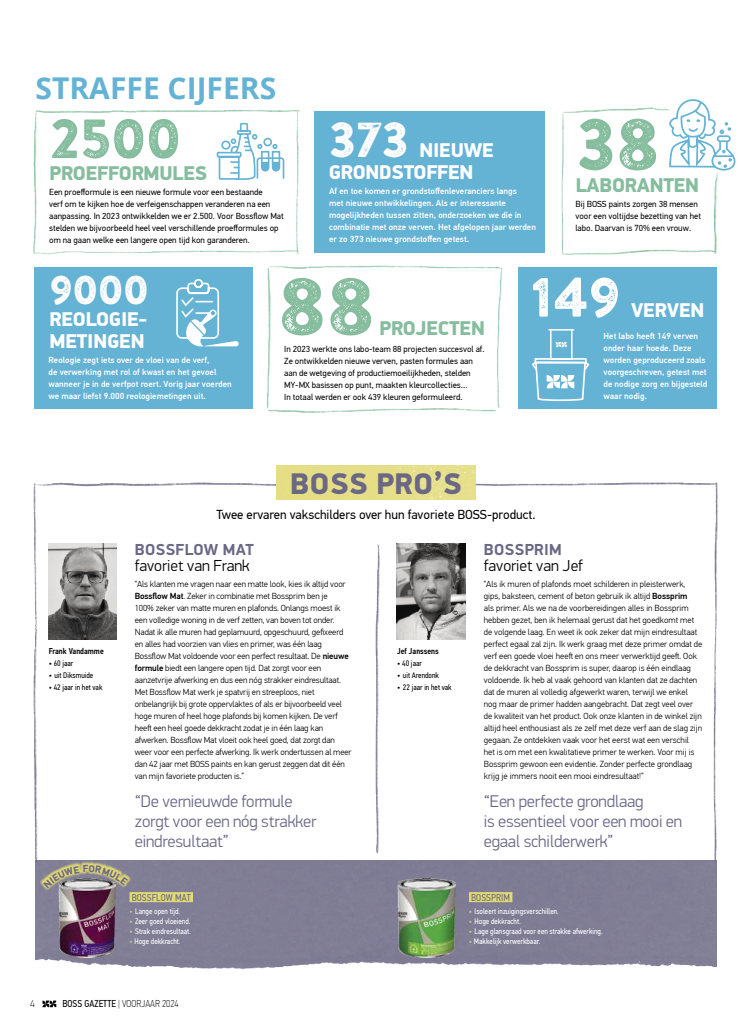
<style>
.page{position:relative;width:752px;height:1035px;background:#fff}
.page>*{position:absolute;margin:0;border:0;box-sizing:border-box;transform-origin:0 0}
.t1{font:80px "Brandon Printed Two";color:#85bd9e}
.t2{font:72px "Brandon Printed Two";color:#85bd9e}
.t3{font:55px "Brandon Printed Two";color:#85bd9e}
.t4{font:55px "Brandon Printed Two";color:#fff}
.t5{font:49px "Brandon Printed Two";color:#fff}
.t6{font:40px "Brandon Printed Two";color:#fff}
.t7{font:700 30px "Open Sans";color:#64b2d4}
.t8{font:900 30px "PFDIN Display Pro";letter-spacing:.02em;color:#6a6885}
.t9{font:900 20px/22px "PFDIN Display Pro";letter-spacing:-.01em;color:#fff}
.t10{font:900 20px "PFDIN Display Pro";letter-spacing:-.01em;color:#85bd9e}
.t11{font:300 17px/20px "PFDIN Display Pro";letter-spacing:-.01em;color:#6a6885}
.t12{font:300 16px "PFDIN Display Pro";color:#000}
.t13{font:700 16px "PFDIN Display Pro";letter-spacing:.02em;color:#6a6885}
.t14{font:13px "PF Din Text Pro";color:#000}
.t15{font:100 10px "PF Din Text Cond Pro";letter-spacing:.005em;color:#000}
.t16{font:10px "PF Din Text Cond Pro";letter-spacing:.01em;color:#6a6885}
.t17{font:100 10px "PFDIN Display Pro";color:#000}
.t18{font:300 8.8px/12px "PF Din Text Pro";letter-spacing:-.01em;color:#000}
.t19{font:8.8px/12px "PF Din Text Pro";color:#000}
.t20{font:500 8.8px/12px "PF Din Text Pro";color:#fff}
.t21{font:500 8.5px "PF Din Text Cond Pro";color:#000}
.t22{font:8px "PF Din Text Cond Pro";color:#fff}
.t23{font:8px "PF Din Text Cond Pro";color:#000}
.s1{font-weight:500}
.s2{color:#cdce70}
.s3{font-weight:400}
</style>
<div class="page">
<img style="left:33px;top:465px;width:685px;height:397px">
<svg style="left:42px;top:1006px;width:14px;height:1px"></svg>
<img style="left:35px;top:860px;width:681px;height:146px">
<img style="left:49px;top:543px;width:67px;height:96px">
<div style="left:129px;top:892px;width:64px;height:10px;background:#e2da74"></div>
<div style="left:468px;top:892px;width:44px;height:10px;background:#e2da74"></div>
<img style="left:396px;top:543px;width:69px;height:96px">
<img style="left:277px;top:465px;width:198px;height:34px">
<img style="left:58px;top:891px;width:58px;height:67px">
<img style="left:397px;top:878px;width:58px;height:80px">
<svg style="left:39px;top:861px;width:93px;height:30px"></svg>
<img style="left:33px;top:99px;width:703px;height:314px">
<svg style="left:43px;top:865px;width:85px;height:23px;background:#b7b28d"></svg>
<h3 class="t7" style="left:36px;top:67px;width:242px">STRAFFE CIJFERS</h3>
<h3 class="t3" style="left:49px;top:104px;width:134px">2500</h3>
<h3 class="t10" style="left:49px;top:161px;width:159px">PROEFFORMULES</h3>
<p class="t19" style="left:49px;top:186px;width:236px">Een proefformule is een nieuwe formule voor een bestaande<br>verf om te kijken hoe de verfeigenschappen veranderen na een aanpassing. In 2023 ontwikkelden we er 2.500. Voor Bossflow Mat stelden we bijvoorbeeld heel veel verschillende proefformules op om na gaan welke een langere open tijd kon garanderen.</p>
<h3 class="t5" style="left:328px;top:109px;width:82px">373</h3>
<h3 class="t9" style="left:328px;top:140px;width:167px;text-indent:91px">NIEUWE<br>GRONDSTOFFEN</h3>
<p class="t20" style="left:329px;top:185px;width:208px">Af en toe komen er grondstoffenleveranciers langs<br>met nieuwe ontwikkelingen. Als er interessante mogelijkheden tussen zitten, onderzoeken we die in combinatie met onze verven. Het afgelopen jaar werden er zo 373 nieuwe grondstoffen getest.</p>
<h2 class="t2" style="left:575px;top:99px;width:87px">38</h2>
<h3 class="t10" style="left:575px;top:173px;width:125px">LABORANTEN</h3>
<p class="t19" style="left:575px;top:198px;width:127px">Bij BOSS paints zorgen 38 mensen voor een voltijdse bezetting van het labo. Daarvan is 70% een vrouw.</p>
<h3 class="t6" style="left:49px;top:265px;width:102px">9000</h3>
<h3 class="t9" style="left:49px;top:309px;width:99px">REOLOGIE-<br>METINGEN</h3>
<p class="t20" style="left:48px;top:354px;width:185px">Reologie zegt iets over de vloei van de verf,<br>de verwerking met rol of kwast en het gevoel wanneer je in de verfpot roert. Vorig jaar voerden we maar liefst 9.000 reologiemetingen uit.</p>
<h1 class="t1" style="left:277px;top:256px;width:101px">88</h1>
<h3 class="t10" style="left:379px;top:316px;width:107px">PROJECTEN</h3>
<p class="t19" style="left:284px;top:343px;width:202px">In 2023 werkte ons labo-team 88 projecten succesvol af.<br>Ze ontwikkelden nieuwe verven, pasten formules aan aan de wetgeving of productiemoeilijkheden, stelden MY-MX basissen op punt, maakten kleurcollecties…<br>In totaal werden er ook 439 kleuren geformuleerd.</p>
<h3 class="t8" style="left:290px;top:466px;width:173px">BOSS PRO’S</h3>
<h3 class="t4" style="left:530px;top:263px;width:92px">149</h3>
<h3 class="t9" style="left:630px;top:299px;width:75px">VERVEN</h3>
<p class="t20" style="left:603px;top:330px;width:105px">Het labo heeft 149 verven onder haar hoede. Deze worden geproduceerd zoals voorgeschreven, getest met de nodige zorg en bijgesteld waar nodig.</p>
<h3 class="t14" style="left:216px;top:507px;width:321px">Twee ervaren vakschilders over hun favoriete BOSS-product.</h3>
<p class="t21" style="left:49px;top:646px;width:57px">Frank Vandamme</p>
<p class="t23" style="left:49px;top:658px;width:26px">• 60 jaar</p>
<p class="t23" style="left:49px;top:670px;width:46px">• uit Diksmuide</p>
<p class="t23" style="left:49px;top:682px;width:55px">• 42 jaar in het vak</p>
<h3 class="t13" style="left:135px;top:540px;width:120px">BOSSFLOW MAT</h3>
<h3 class="t12" style="left:135px;top:556px;width:116px">favoriet van Frank</h3>
<h3 class="t13" style="left:483px;top:540px;width:79px">BOSSPRIM</h3>
<h3 class="t12" style="left:483px;top:556px;width:101px">favoriet van Jef</h3>
<p class="t18" style="left:135px;top:578px;width:218px">“Als klanten me vragen naar een matte look, kies ik altijd voor <span class="s1">Bossflow Mat</span>. Zeker in combinatie met Bossprim ben je<br>100% zeker van matte muren en plafonds. Onlangs moest ik een volledige woning in de verf zetten, van boven tot onder.<br>Nadat ik alle muren had geplamuurd, opgeschuurd, gefixeerd en alles had voorzien van vlies en primer, was één laag Bossflow Mat voldoende voor een perfect resultaat. De <span class="s1">nieuwe formule</span> biedt een langere open tijd. Dat zorgt voor een aanzetvrije afwerking en dus een nóg strakker eindresultaat.<br>Met Bossflow Mat werk je spatvrij en streeploos, niet onbelangrijk bij grote oppervlaktes of als er bijvoorbeeld veel hoge muren of heel hoge plafonds bij komen kijken. De verf heeft een heel goede dekkracht zodat je in één laag kan afwerken. Bossflow Mat vloeit ook heel goed, dat zorgt dan weer voor een perfecte afwerking. Ik werk ondertussen al meer dan 42 jaar met BOSS paints en kan gerust zeggen dat dit één van mijn favoriete producten is.”</p>
<p class="t18" style="left:483px;top:578px;width:220px">“Als ik muren of plafonds moet schilderen in pleisterwerk, gips, baksteen, cement of beton gebruik ik altijd <span class="s1">Bossprim<br></span>als primer. Als we na de voorbereidingen alles in Bossprim hebben gezet, ben ik helemaal gerust dat het goedkomt met de volgende laag. En weet ik ook zeker dat mijn eindresultaat perfect egaal zal zijn. Ik werk graag met deze primer omdat de verf een goede vloei heeft en ons meer verwerktijd geeft. Ook de dekkracht van Bossprim is super, daarop is één eindlaag voldoende. Ik heb al vaak gehoord van klanten dat ze dachten dat de muren al volledig afgewerkt waren, terwijl we enkel nog maar de primer hadden aangebracht. Dat zegt veel over de kwaliteit van het product. Ook onze klanten in de winkel zijn altijd heel enthousiast als ze zelf met deze verf aan de slag zijn gegaan. Ze ontdekken vaak voor het eerst wat een verschil<br>het is om met een kwalitatieve primer te werken. Voor mij is Bossprim gewoon een evidentie. Zonder perfecte grondlaag krijg je immers nooit een mooi eindresultaat!”</p>
<p class="t21" style="left:397px;top:646px;width:43px">Jef Janssens</p>
<p class="t23" style="left:397px;top:658px;width:26px">• 40 jaar</p>
<p class="t23" style="left:397px;top:670px;width:43px">• uit Arendonk</p>
<p class="t23" style="left:397px;top:682px;width:56px">• 22 jaar in het vak</p>
<h3 class="t11" style="left:135px;top:791px;width:183px">“De vernieuwde formule zorgt voor een nóg strakker eindresultaat”</h3>
<p class="t16" style="left:132px;top:891px;width:60px">BOSSFLOW MAT</p>
<p class="t22" style="left:129px;top:906px;width:52px"><span class="s2">•</span> Lange open tijd.</p>
<p class="t22" style="left:129px;top:916px;width:63px"><span class="s2">•</span> Zeer goed vloeiend.</p>
<p class="t22" style="left:129px;top:926px;width:63px"><span class="s2">•</span> Strak eindresultaat.</p>
<p class="t22" style="left:129px;top:936px;width:53px"><span class="s2">•</span> Hoge dekkracht.</p>
<h3 class="t11" style="left:483px;top:791px;width:200px">“Een perfecte grondlaag<br>is essentieel voor een mooi en egaal schilderwerk”</h3>
<p class="t16" style="left:471px;top:891px;width:40px">BOSSPRIM</p>
<p class="t22" style="left:468px;top:906px;width:91px"><span class="s2">•</span> Isoleert inzuigingsverschillen.</p>
<p class="t22" style="left:468px;top:916px;width:53px"><span class="s2">•</span> Hoge dekkracht.</p>
<p class="t22" style="left:468px;top:926px;width:135px"><span class="s2">•</span> Lage glansgraad voor een strakke afwerking.</p>
<p class="t22" style="left:468px;top:936px;width:73px"><span class="s2">•</span> Makkelijk verwerkbaar.</p>
<p class="t17" style="left:30px;top:998px;width:6px">4</p>
<p class="t15" style="left:62px;top:998px;width:118px"><span class="s3">BOSS GAZETTE</span> | VOORJAAR 2024</p>
</div>
